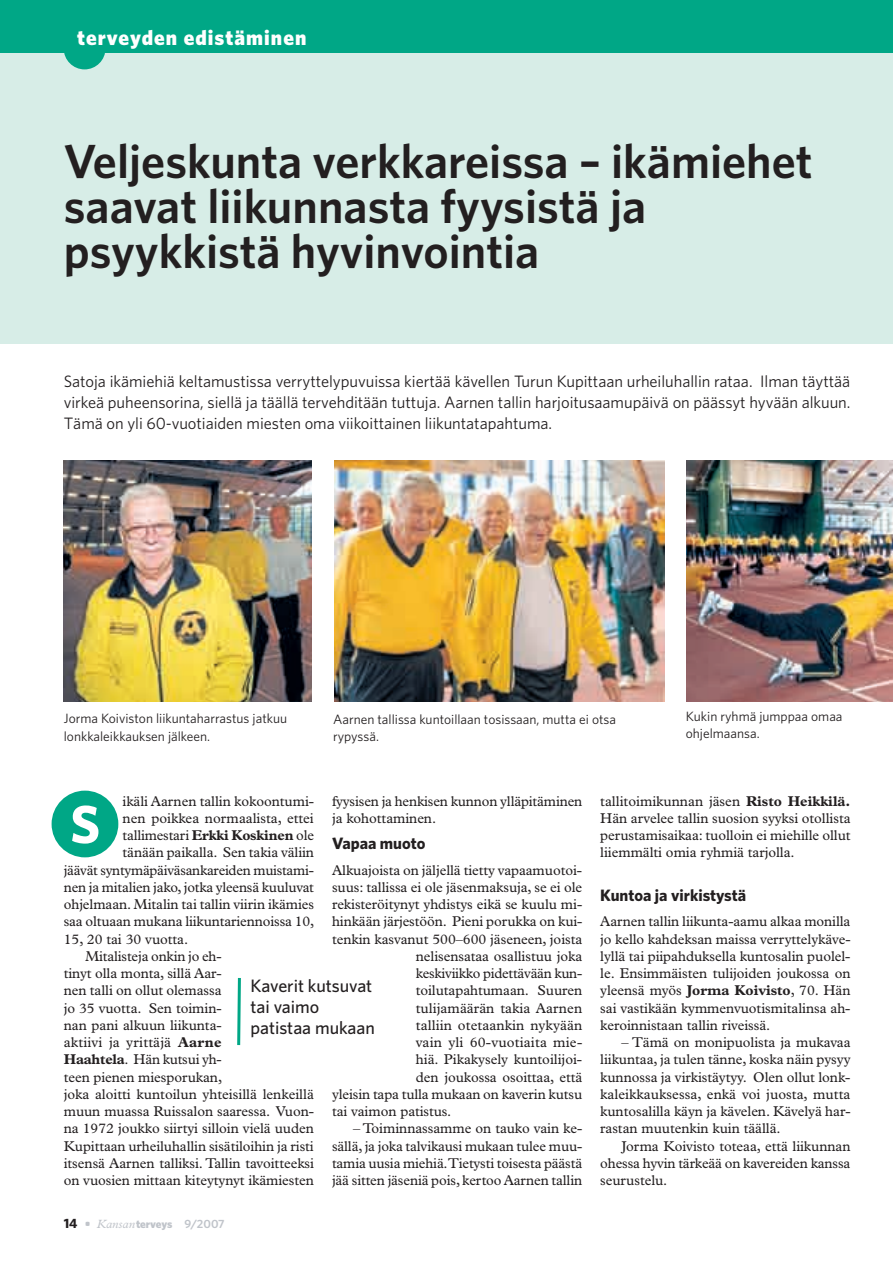
<style>
.page{position:relative;width:893px;height:1263px;background:#fff}
.page>*{position:absolute;margin:0;border:0;box-sizing:border-box;transform-origin:0 0}
.t1{font:700 54px "Whitney";color:#fff}
.t2{font:600 48px/45px "Whitney";color:#231f20}
.t3{font:900 21px "Whitney";letter-spacing:.05em;color:#fff}
.t4{font:500 18px/21px "Whitney";letter-spacing:-.005em;color:#231f20}
.t5{font:16.5px/21px "Whitney";letter-spacing:-.005em;color:#231f20;text-align:justify}
.t6{font:700 16.5px "Whitney";color:#231f20}
.t7{font:14.25px/17.2px "Plantin";letter-spacing:-.005em;color:#231f20;text-align:justify}
.t8{font:14.25px "Plantin";letter-spacing:.015em;color:#231f20}
.t9{font:13.5px/17.2px "Whitney";color:#231f20}
.t10{font:900 11.25px "Whitney";letter-spacing:-.01em;color:#c0c4ca}
.s1{font-weight:700}
.s2{font-weight:700;font-size:13.5px;color:#231f20}
.s3{font-weight:700;font-size:12px}
.s4{font-family:"Plantin";font-weight:400;font-style:italic;font-size:12px}
.s5{font-weight:600;font-size:12px}
</style>
<div class="page">
<div style="left:0;top:51px;width:893px;height:293px;background:#d7ede7"></div>
<div style="left:0;top:0;width:893px;height:52px;background:#00a786"></div>
<img style="left:64px;top:461px;width:247px;height:241px">
<img style="left:335px;top:461px;width:329px;height:241px">
<img style="left:686px;top:461px;width:207px;height:241px">
<div style="left:52px;top:791px;width:66px;height:66px;background:#00a786;border-radius:50%"></div>
<svg style="left:237px;top:978px;width:4px;height:68px"></svg>
<div style="left:64px;top:28px;width:41px;height:41px;background:#00a786;border-radius:50%"></div>
<h3 class="t3" style="left:77px;top:25px;width:231px">terveyden edistäminen</h3>
<h2 class="t2" style="left:64px;top:137px;width:750px">Veljeskunta verkkareissa – ikämiehet saavat liikunnasta fyysistä ja psyykkistä hyvinvointia</h2>
<p class="t5" style="left:64px;top:370px;width:788px">Satoja ikämiehiä keltamustissa verryttelypuvuissa kiertää kävellen Turun Kupittaan urheiluhallin rataa. Ilman täyttää virkeä puheensorina, siellä ja täällä tervehditään tuttuja. Aarnen tallin harjoitusaamupäivä on päässyt hyvään alkuun.<br>Tämä on yli 60-vuotiaiden miesten oma viikoittainen liikuntatapahtuma.</p>
<p class="t9" style="left:64px;top:710px;width:225px">Jorma Koiviston liikuntaharrastus jatkuu lonkkaleikkauksen jälkeen.</p>
<p class="t9" style="left:333px;top:710px;width:284px">Aarnen tallissa kuntoillaan tosissaan, mutta ei otsa rypyssä.</p>
<p class="t9" style="left:686px;top:707px;width:158px">Kukin ryhmä jumppaa omaa ohjelmaansa.</p>
<p class="t7" style="left:332px;top:792px;width:252px">fyysisen ja henkisen kunnon ylläpitäminen ja kohottaminen.</p>
<p class="t6" style="left:332px;top:833px;width:95px">Vapaa muoto</p>
<p class="t7" style="left:332px;top:861px;width:251px">Alkuajoista on jäljellä tietty vapaamuotoi-</p>
<p class="t7" style="left:332px;top:878px;width:252px">suus: tallissa ei ole jäsenmaksuja, se ei ole</p>
<p class="t7" style="left:332px;top:896px;width:252px">rekisteröitynyt yhdistys eikä se kuulu mi-</p>
<p class="t7" style="left:332px;top:913px;width:252px">hinkään järjestöön. Pieni porukka on kui-</p>
<p class="t7" style="left:332px;top:930px;width:252px">tenkin kasvanut 500–600 jäseneen, joista</p>
<p class="t7" style="left:416px;top:947px;width:168px">nelisensataa osallistuu joka</p>
<p class="t7" style="left:416px;top:965px;width:168px">keskiviikko pidettävään kun-</p>
<p class="t7" style="left:416px;top:982px;width:168px">toilutapahtumaan. Suuren</p>
<p class="t7" style="left:416px;top:999px;width:168px">tulijamäärän takia Aarnen</p>
<p class="t7" style="left:416px;top:1016px;width:168px">talliin otetaankin nykyään</p>
<p class="t7" style="left:416px;top:1034px;width:168px">vain yli 60-vuotiaita mie-</p>
<p class="t7" style="left:416px;top:1051px;width:168px">hiä. Pikakysely kuntoilijoi-</p>
<p class="t7" style="left:416px;top:1068px;width:168px">den joukossa osoittaa, että</p>
<p class="t7" style="left:332px;top:1085px;width:252px">yleisin tapa tulla mukaan on kaverin kutsu</p>
<p class="t7" style="left:332px;top:1103px;width:121px">tai vaimon patistus.</p>
<p class="t7" style="left:332px;top:1120px;width:252px;text-indent:21px">– Toiminnassamme on tauko vain ke&shy;sällä, ja joka talvikausi mukaan tulee muu&shy;tamia uusia miehiä. Tietysti toisesta päästä jää sitten jäseniä pois, kertoo Aarnen tallin</p>
<p class="t7" style="left:123px;top:792px;width:193px">ikäli Aarnen tallin kokoontumi-</p>
<p class="t7" style="left:123px;top:809px;width:193px">nen poikkea normaalista, ettei</p>
<p class="t7" style="left:123px;top:827px;width:193px">tallimestari <span class="s1">Erkki Koskinen</span> ole</p>
<p class="t7" style="left:123px;top:844px;width:193px">tänään paikalla. Sen takia väliin</p>
<p class="t7" style="left:64px;top:861px;width:252px">jäävät syntymäpäiväsankareiden muistami-</p>
<p class="t7" style="left:64px;top:878px;width:252px">nen ja mitalien jako, jotka yleensä kuuluvat</p>
<p class="t7" style="left:64px;top:896px;width:252px">ohjelmaan. Mitalin tai tallin viirin ikämies</p>
<p class="t7" style="left:64px;top:913px;width:252px">saa oltuaan mukana liikuntariennoissa 10,</p>
<p class="t7" style="left:64px;top:930px;width:126px">15, 20 tai 30 vuotta.</p>
<p class="t7" style="left:85px;top:947px;width:138px">Mitalisteja onkin jo eh-</p>
<p class="t7" style="left:64px;top:965px;width:159px">tinyt olla monta, sillä Aar-</p>
<p class="t7" style="left:64px;top:982px;width:159px">nen talli on ollut olemassa</p>
<p class="t7" style="left:64px;top:999px;width:159px">jo 35 vuotta. Sen toimin-</p>
<p class="t7" style="left:64px;top:1016px;width:159px">nan pani alkuun liikunta-</p>
<p class="t8" style="left:64px;top:1034px;width:159px">aktiivi ja yrittäjä <span class="s1">Aarne</span></p>
<p class="t7" style="left:64px;top:1051px;width:159px"><span class="s1">Haahtela</span>. Hän kutsui yh-</p>
<p class="t7" style="left:64px;top:1068px;width:160px">teen pienen miesporukan,</p>
<p class="t7" style="left:64px;top:1085px;width:252px">joka aloitti kuntoilun yhteisillä lenkeillä</p>
<p class="t7" style="left:64px;top:1103px;width:252px">muun muassa Ruissalon saaressa. Vuon-</p>
<p class="t7" style="left:64px;top:1120px;width:252px">na 1972 joukko siirtyi silloin vielä uuden</p>
<p class="t7" style="left:64px;top:1137px;width:252px">Kupittaan urheiluhallin sisätiloihin ja risti</p>
<p class="t7" style="left:64px;top:1154px;width:252px">itsensä Aarnen talliksi. Tallin tavoitteeksi</p>
<p class="t7" style="left:64px;top:1172px;width:252px">on vuosien mittaan kiteytynyt ikämiesten</p>
<h1 class="t1" style="left:70px;top:792px;width:31px">S</h1>
<p class="t4" style="left:251px;top:975px;width:126px">Kaverit kutsuvat tai vaimo patistaa mukaan</p>
<p class="t10" style="left:64px;top:1217px;width:162px"><span class="s2">14</span> <span class="s3">•</span> <span class="s4">Kansan</span>terveys <span class="s5">9/2007</span></p>
<p class="t7" style="left:600px;top:792px;width:252px">tallitoimikunnan jäsen <span class="s1">Risto Heikkilä.<br></span>Hän arvelee tallin suosion syyksi otollista perustamisaikaa: tuolloin ei miehille ollut liiemmälti omia ryhmiä tarjolla.</p>
<p class="t6" style="left:600px;top:885px;width:147px">Kuntoa ja virkistystä</p>
<p class="t7" style="left:600px;top:913px;width:252px">Aarnen tallin liikunta-aamu alkaa monilla jo kello kahdeksan maissa verryttelykäve&shy;lyllä tai piipahduksella kuntosalin puolel&shy;le. Ensimmäisten tulijoiden joukossa on yleensä myös <span class="s1">Jorma Koivisto</span>, 70. Hän sai vastikään kymmenvuotismitalinsa ah&shy;keroinnistaan tallin riveissä.</p>
<p class="t7" style="left:600px;top:1034px;width:252px;text-indent:21px">– Tämä on monipuolista ja mukavaa liikuntaa, ja tulen tänne, koska näin pysyy kunnossa ja virkistäytyy. Olen ollut lonk&shy;kaleikkauksessa, enkä voi juosta, mutta kuntosalilla käyn ja kävelen. Kävelyä har&shy;rastan muutenkin kuin täällä.</p>
<p class="t7" style="left:600px;top:1137px;width:252px;text-indent:21px">Jorma Koivisto toteaa, että liikunnan ohessa hyvin tärkeää on kavereiden kanssa seurustelu.</p>
</div>
